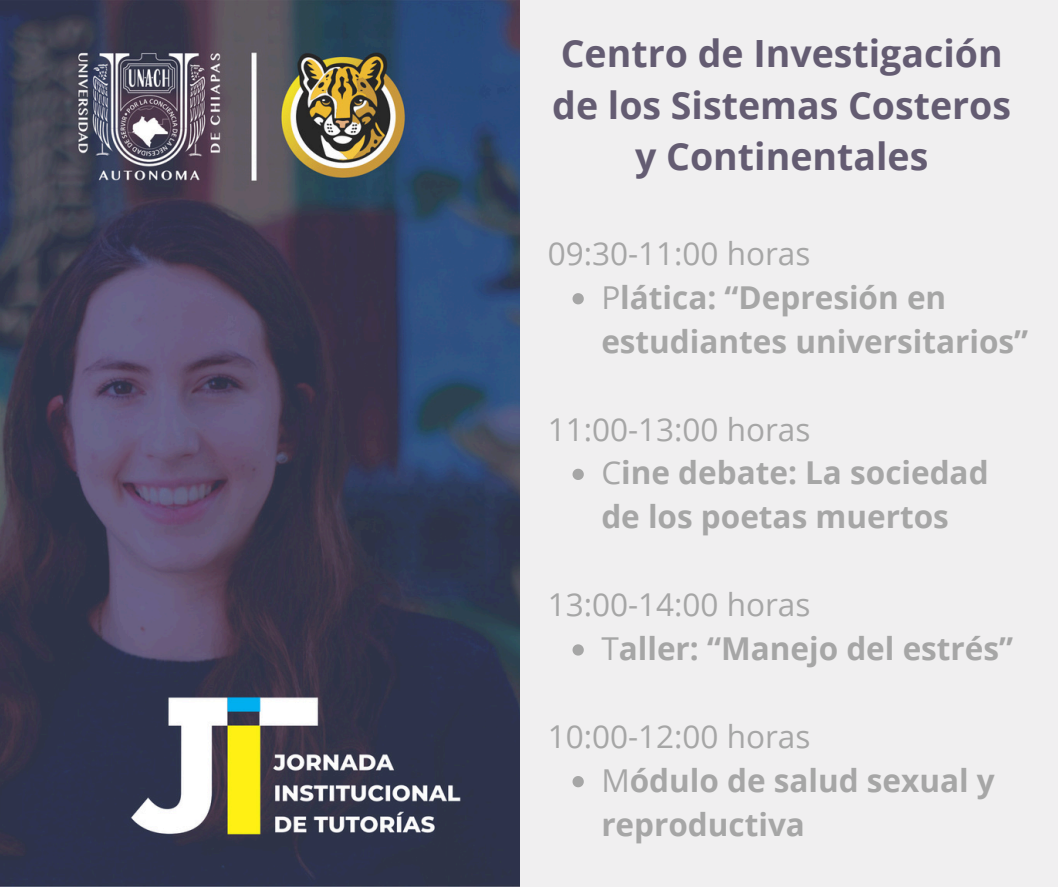
<style>
.page{position:relative;width:1058px;height:887px;background:#fff}
.page>*{position:absolute;margin:0;border:0;box-sizing:border-box;transform-origin:0 0}
.t1{font:700 37.5px/51.8px "Open Sans";color:#645c72;text-align:center}
.t2{font:700 31.5px/43.8px "Open Sans";color:#a6a6a6}
.t3{font:31.5px "Open Sans";color:#a6a6a6}
.s1{font-weight:400}
</style>
<div class="page">
<div style="left:0;top:0;width:1058px;height:886px;background:#f0eff0"></div>
<img style="left:0;top:0;width:520px;height:886px">
<svg style="left:572px;top:293px;width:12px;height:11px"></svg>
<svg style="left:572px;top:468px;width:12px;height:12px"></svg>
<svg style="left:572px;top:644px;width:12px;height:11px"></svg>
<svg style="left:572px;top:776px;width:12px;height:11px"></svg>
<h1 class="t1" style="left:552px;top:26px;width:460px">Centro de Investigación de los Sistemas Costeros y Continentales</h1>
<p class="t3" style="left:548px;top:231px;width:264px">09:30-11:00 horas</p>
<p class="t2" style="left:601px;top:275px;width:428px"><span class="s1">P</span>lática: “Depresión en estudiantes universitarios”</p>
<p class="t3" style="left:548px;top:407px;width:264px">11:00-13:00 horas</p>
<p class="t2" style="left:601px;top:450px;width:389px"><span class="s1">C</span>ine debate: La sociedad de los poetas muertos</p>
<p class="t3" style="left:548px;top:582px;width:264px">13:00-14:00 horas</p>
<p class="t2" style="left:601px;top:626px;width:413px"><span class="s1">T</span>aller: “Manejo del estrés”</p>
<p class="t3" style="left:548px;top:714px;width:264px">10:00-12:00 horas</p>
<p class="t2" style="left:601px;top:757px;width:395px"><span class="s1">M</span>ódulo de salud sexual y reproductiva</p>
</div>
